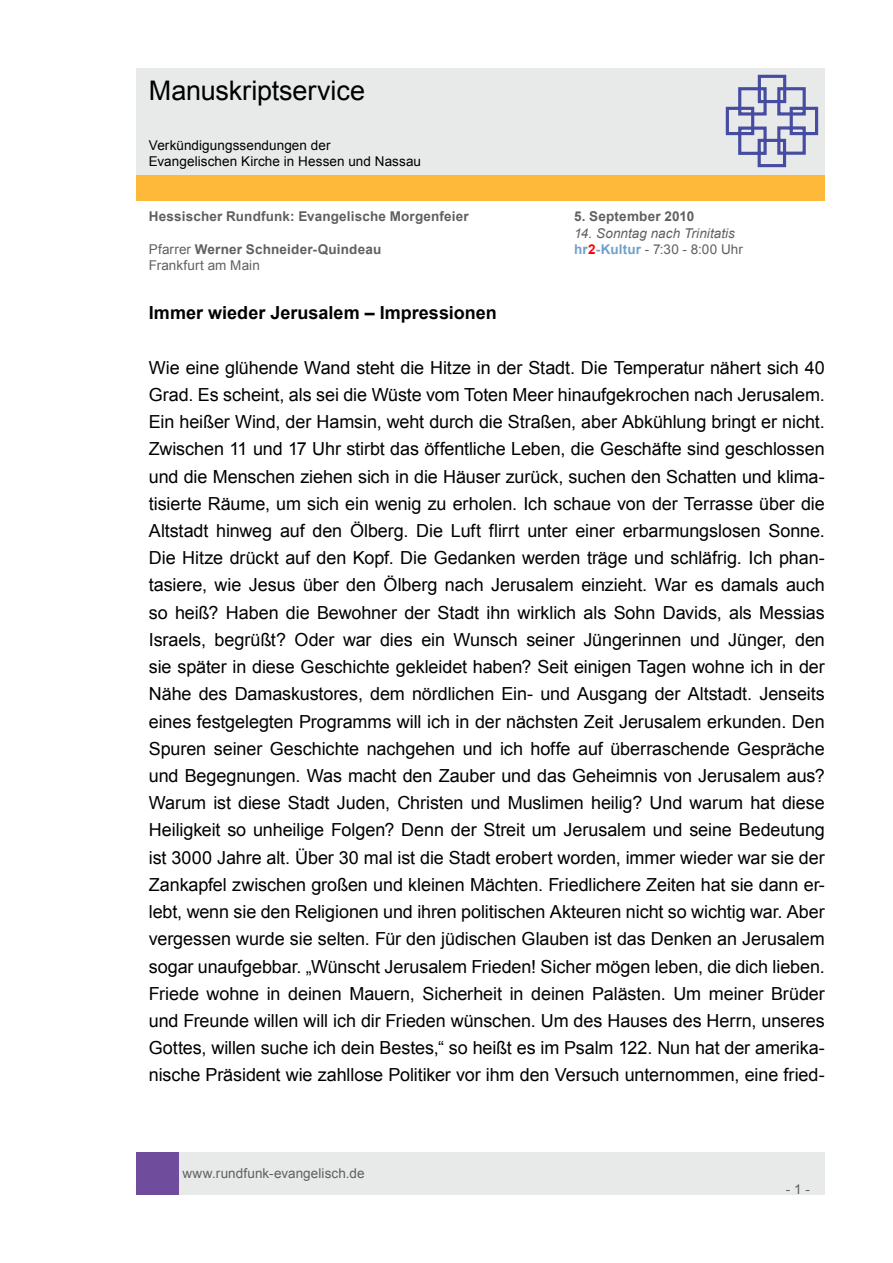
<style>
.page{position:relative;width:893px;height:1263px;background:#fff}
.page>*{position:absolute;margin:0;border:0;box-sizing:border-box;transform-origin:0 0}
.t1{font:27px "Arial";letter-spacing:-.005em;color:#000}
.t2{font:18px/27.2px "Arial";letter-spacing:-.005em;color:#000;text-align:justify}
.t3{font:700 18px "Arial";color:#000}
.t4{font:700 13.5px "Arial";letter-spacing:.015em;color:#606060}
.t5{font:13.5px "Arial";letter-spacing:.005em;color:#606060}
.t6{font:13.5px/16.2px "Arial";letter-spacing:.005em;color:#000}
.t7{font:italic 13.5px "Arial";letter-spacing:.005em;color:#606060}
.s1{font-weight:400}
.s2{font-weight:700;color:#71a0cc}
.s3{font-weight:700;color:#f00}
</style>
<div class="page">
<div style="left:179px;top:1152px;width:646px;height:43px;background:#e8e9e9"></div>
<div style="left:136px;top:1152px;width:43px;height:43px;background:#704c9c"></div>
<div style="left:136px;top:175px;width:689px;height:26px;background:#ffb93a"></div>
<div style="left:136px;top:68px;width:689px;height:106px;background:#e8e9e9"></div>
<svg style="left:725px;top:74px;width:94px;height:94px"></svg>
<h1 class="t1" style="left:149px;top:73px;width:218px">Manuskriptservice</h1>
<p class="t6" style="left:149px;top:137px;width:274px">Verkündigungssendungen der<br>Evangelischen Kirche in Hessen und Nassau</p>
<p class="t4" style="left:149px;top:208px;width:322px">Hessischer Rundfunk: Evangelische Morgenfeier</p>
<p class="t4" style="left:574px;top:208px;width:122px">5. September 2010</p>
<p class="t7" style="left:574px;top:224px;width:162px">14. Sonntag nach Trinitatis</p>
<p class="t4" style="left:149px;top:240px;width:234px"><span class="s1">Pfarrer</span> Werner Schneider-Quindeau</p>
<p class="t5" style="left:574px;top:240px;width:170px"><span class="s2">hr</span><span class="s3">2</span><span class="s2">-Kultur</span> - 7:30 - 8:00 Uhr</p>
<p class="t5" style="left:149px;top:256px;width:113px">Frankfurt am Main</p>
<p class="t3" style="left:149px;top:301px;width:350px">Immer wieder Jerusalem – Impressionen</p>
<p class="t2" style="left:149px;top:354px;width:678px">Wie eine glühende Wand steht die Hitze in der Stadt. Die Temperatur nähert sich 40<br>Grad. Es scheint, als sei die Wüste vom Toten Meer hinaufgekrochen nach Jerusalem.<br>Ein heißer Wind, der Hamsin, weht durch die Straßen, aber Abkühlung bringt er nicht.<br>Zwischen 11 und 17 Uhr stirbt das öffentliche Leben, die Geschäfte sind geschlossen und die Menschen ziehen sich in die Häuser zurück, suchen den Schatten und klima&shy;tisierte Räume, um sich ein wenig zu erholen. Ich schaue von der Terrasse über die Altstadt hinweg auf den Ölberg. Die Luft flirrt unter einer erbarmungslosen Sonne.<br>Die Hitze drückt auf den Kopf. Die Gedanken werden träge und schläfrig. Ich phan&shy;tasiere, wie Jesus über den Ölberg nach Jerusalem einzieht. War es damals auch so heiß? Haben die Bewohner der Stadt ihn wirklich als Sohn Davids, als Messias Israels, begrüßt? Oder war dies ein Wunsch seiner Jüngerinnen und Jünger, den sie später in diese Geschichte gekleidet haben? Seit einigen Tagen wohne ich in der Nähe des Damaskustores, dem nördlichen Ein- und Ausgang der Altstadt. Jenseits eines festgelegten Programms will ich in der nächsten Zeit Jerusalem erkunden. Den Spuren seiner Geschichte nachgehen und ich hoffe auf überraschende Gespräche und Begegnungen. Was macht den Zauber und das Geheimnis von Jerusalem aus?<br>Warum ist diese Stadt Juden, Christen und Muslimen heilig? Und warum hat diese Heiligkeit so unheilige Folgen? Denn der Streit um Jerusalem und seine Bedeutung ist 3000 Jahre alt. Über 30 mal ist die Stadt erobert worden, immer wieder war sie der Zankapfel zwischen großen und kleinen Mächten. Friedlichere Zeiten hat sie dann er&shy;lebt, wenn sie den Religionen und ihren politischen Akteuren nicht so wichtig war. Aber vergessen wurde sie selten. Für den jüdischen Glauben ist das Denken an Jerusalem sogar unaufgebbar. „Wünscht Jerusalem Frieden! Sicher mögen leben, die dich lieben.<br>Friede wohne in deinen Mauern, Sicherheit in deinen Palästen. Um meiner Brüder und Freunde willen will ich dir Frieden wünschen. Um des Hauses des Herrn, unseres Gottes, willen suche ich dein Bestes,“ so heißt es im Psalm 122. Nun hat der amerika&shy;nische Präsident wie zahllose Politiker vor ihm den Versuch unternommen, eine fried-</p>
<p class="t5" style="left:182px;top:1164px;width:184px">www.rundfunk-evangelisch.de</p>
<p class="t5" style="left:786px;top:1180px;width:26px">- 1 -</p>
</div>
